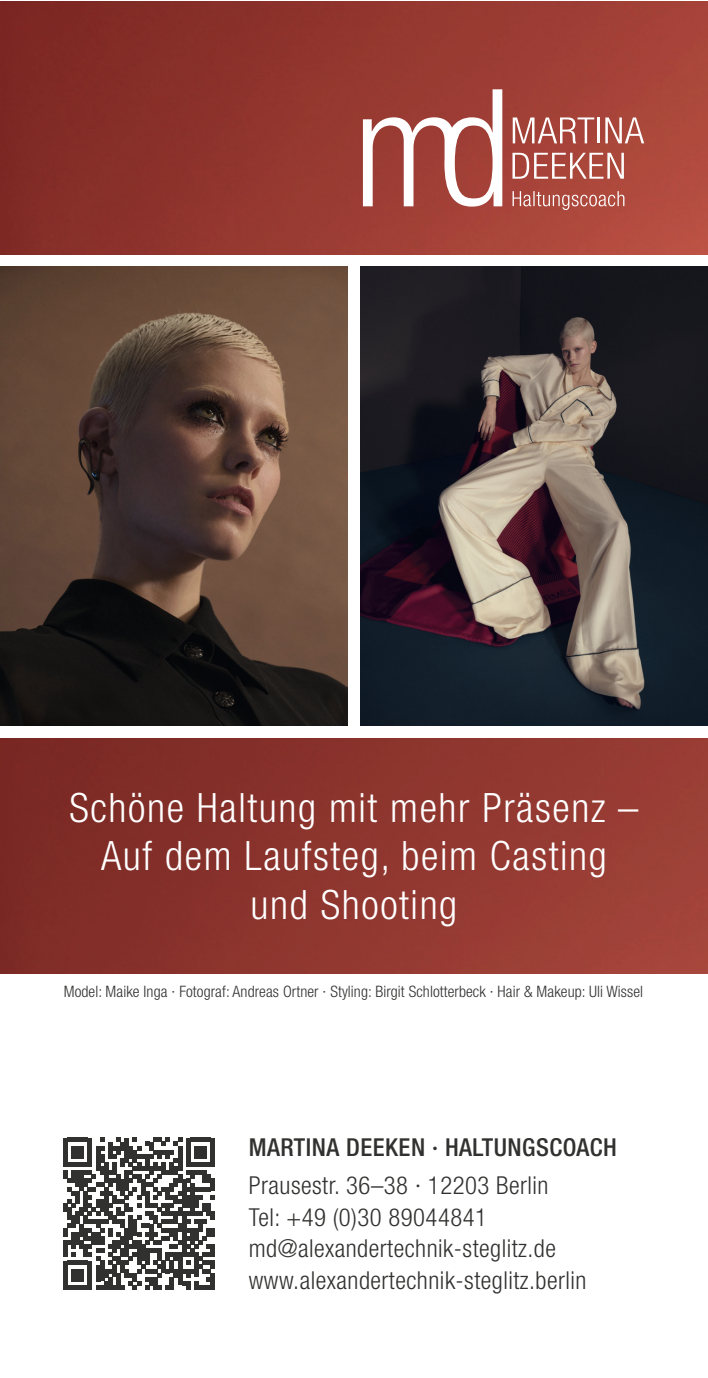
<style>
.page{position:relative;width:708px;height:1378px;background:#fff}
.page>*{position:absolute;margin:0;border:0;box-sizing:border-box;transform-origin:0 0}
.t1{font:300 condensed 40.5px/48.6px "Helvetica Neue LT Std";letter-spacing:.04em;color:#fff;text-align:center}
.t2{font:300 condensed 24.75px/31.5px "Helvetica Neue LT Std";letter-spacing:.02em;color:#313130}
.t3{font:500 condensed 24.75px "Helvetica Neue LT Std";letter-spacing:.02em;color:#313130}
.t4{font:300 condensed 15.75px "Helvetica Neue LT Std";letter-spacing:.005em;color:#313130}
</style>
<div class="page">
<img style="left:0;top:738px;width:708px;height:235px">
<img style="left:0;top:1px;width:708px;height:253px">
<svg style="left:63px;top:1138px;width:152px;height:151px"></svg>
<hr style="left:211px;top:1273px;width:4px;height:16px;background:#313130">
<svg style="left:513px;top:117px;width:81px;height:26px"></svg>
<hr style="left:598px;top:117px;width:2px;height:26px;background:#fff">
<svg style="left:605px;top:117px;width:39px;height:26px"></svg>
<svg style="left:512px;top:153px;width:112px;height:26px"></svg>
<svg style="left:363px;top:89px;width:139px;height:118px"></svg>
<svg style="left:513px;top:191px;width:111px;height:19px;background:#bc6c62"></svg>
<img style="left:360px;top:267px;width:348px;height:458px">
<img style="left:0;top:267px;width:348px;height:458px">
<h1 class="t1" style="left:69px;top:782px;width:570px">Schöne Haltung mit mehr Präsenz –<br>Auf dem Laufsteg, beim Casting und Shooting</h1>
<p class="t4" style="left:64px;top:982px;width:581px">Model: Maike Inga · Fotograf: Andreas Ortner · Styling: Birgit Schlotterbeck · Hair &amp; Makeup: Uli Wissel</p>
<p class="t3" style="left:249px;top:1132px;width:370px">MARTINA DEEKEN · HALTUNGSCOACH</p>
<p class="t2" style="left:249px;top:1169px;width:339px">Prausestr. 36–38 · 12203 Berlin<br>Tel: +49 (0)30 89044841 md@alexandertechnik-steglitz.de www.alexandertechnik-steglitz.berlin</p>
</div>
